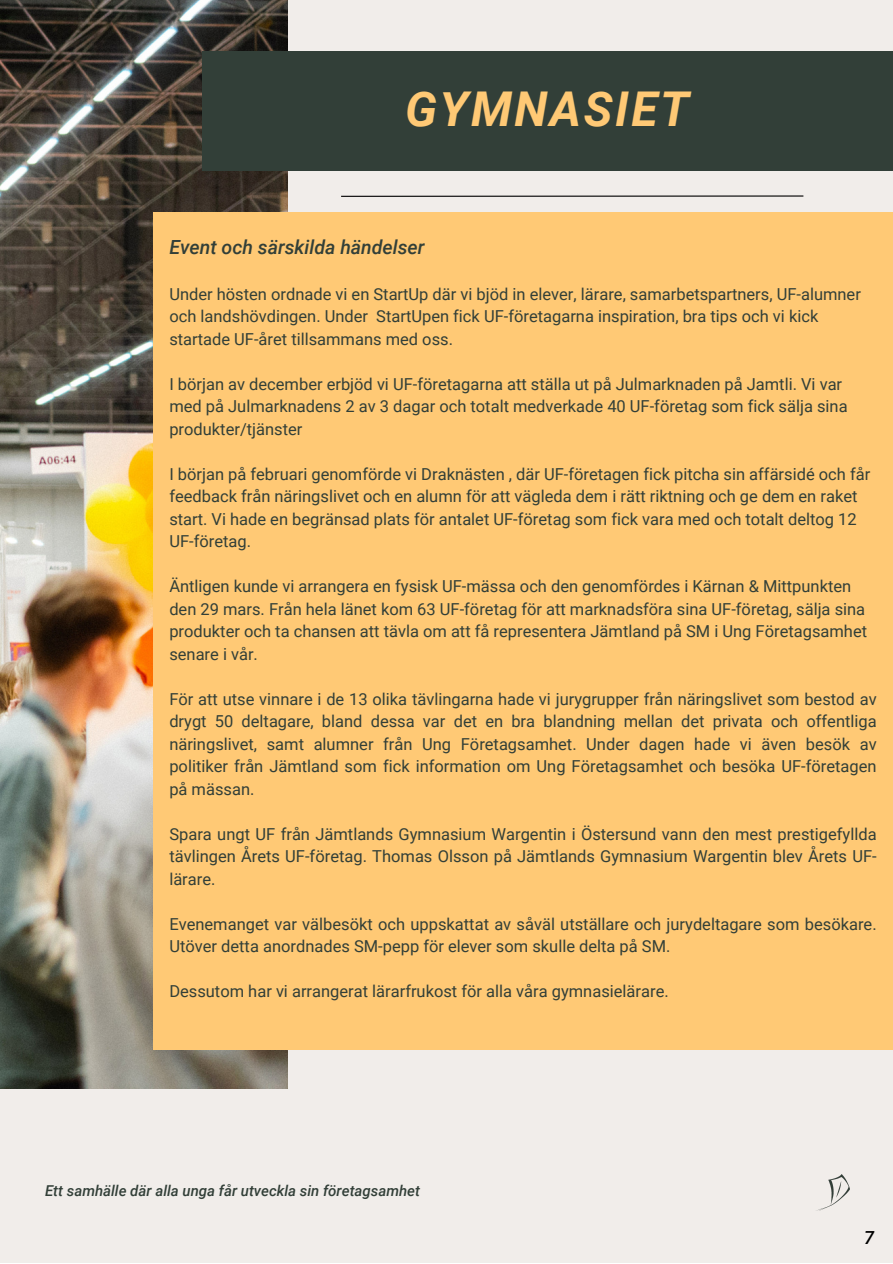
<style>
.page{position:relative;width:893px;height:1264px;background:#fff}
.page>*{position:absolute;margin:0;border:0;box-sizing:border-box;transform-origin:0 0}
.t1{font:italic 700 48px "Roboto";letter-spacing:.05em;color:#ffc975}
.t2{font:italic 500 19.5px "Roboto";color:#323f38}
.t3{font:italic 500 18px "Roboto";color:#000}
.t4{font:16.5px/22.5px "Roboto";color:#323f38}
.t5{font:italic 500 15px "Roboto";color:#323f38}
</style>
<div class="page">
<div style="left:0;top:0;width:892px;height:1262px;background:#f1edea"></div>
<img style="left:0;top:0;width:287px;height:1087px">
<hr style="left:341px;top:195px;width:462px;height:2px;background:#000">
<div style="left:153px;top:213px;width:739px;height:836px;background:#ffc975"></div>
<div style="left:202px;top:51px;width:690px;height:120px;background:#323f38"></div>
<img style="left:818px;top:1174px;width:31px;height:36px">
<p class="t1" style="left:405px;top:81px;width:285px">GYMNASIET</p>
<p class="t2" style="left:169px;top:236px;width:257px">Event och särskilda händelser</p>
<p class="t4" style="left:169px;top:283px;width:693px">Under hösten ordnade vi en StartUp där vi bjöd in elever, lärare, samarbetspartners, UF-alumner och landshövdingen. Under StartUpen fick UF-företagarna inspiration, bra tips och vi kick startade UF-året tillsammans med oss.</p>
<p class="t4" style="left:169px;top:373px;width:679px">I början av december erbjöd vi UF-företagarna att ställa ut på Julmarknaden på Jamtli. Vi var med på Julmarknadens 2 av 3 dagar och totalt medverkade 40 UF-företag som fick sälja sina produkter/tjänster</p>
<p class="t4" style="left:169px;top:463px;width:702px">I början på februari genomförde vi Draknästen , där UF-företagen fick pitcha sin affärsidé och får feedback från näringslivet och en alumn för att vägleda dem i rätt riktning och ge dem en raket start. Vi hade en begränsad plats för antalet UF-företag som fick vara med och totalt deltog 12<br>UF-företag.</p>
<p class="t4" style="left:169px;top:575px;width:699px">Äntligen kunde vi arrangera en fysisk UF-mässa och den genomfördes i Kärnan &amp; Mittpunkten den 29 mars. Från hela länet kom 63 UF-företag för att marknadsföra sina UF-företag, sälja sina produkter och ta chansen att tävla om att få representera Jämtland på SM i Ung Företagsamhet senare i vår.</p>
<p class="t4" style="left:169px;top:688px;width:708px;text-align:justify">För att utse vinnare i de 13 olika tävlingarna hade vi jurygrupper från näringslivet som bestod av drygt 50 deltagare, bland dessa var det en bra blandning mellan det privata och offentliga näringslivet, samt alumner från Ung Företagsamhet. Under dagen hade vi även besök av politiker från Jämtland som fick information om Ung Företagsamhet och besöka UF-företagen på mässan.</p>
<p class="t4" style="left:169px;top:822px;width:708px;text-align:justify">Spara ungt UF från Jämtlands Gymnasium Wargentin i Östersund vann den mest prestigefyllda tävlingen Årets UF-företag. Thomas Olsson på Jämtlands Gymnasium Wargentin blev Årets UF&shy;lärare.</p>
<p class="t4" style="left:169px;top:912px;width:708px">Evenemanget var välbesökt och uppskattat av såväl utställare och jurydeltagare som besökare.<br>Utöver detta anordnades SM-pepp för elever som skulle delta på SM.</p>
<p class="t4" style="left:169px;top:980px;width:501px">Dessutom har vi arrangerat lärarfrukost för alla våra gymnasielärare.</p>
<p class="t5" style="left:45px;top:1182px;width:376px">Ett samhälle där alla unga får utveckla sin företagsamhet</p>
<p class="t3" style="left:864px;top:1226px;width:11px">7</p>
</div>
